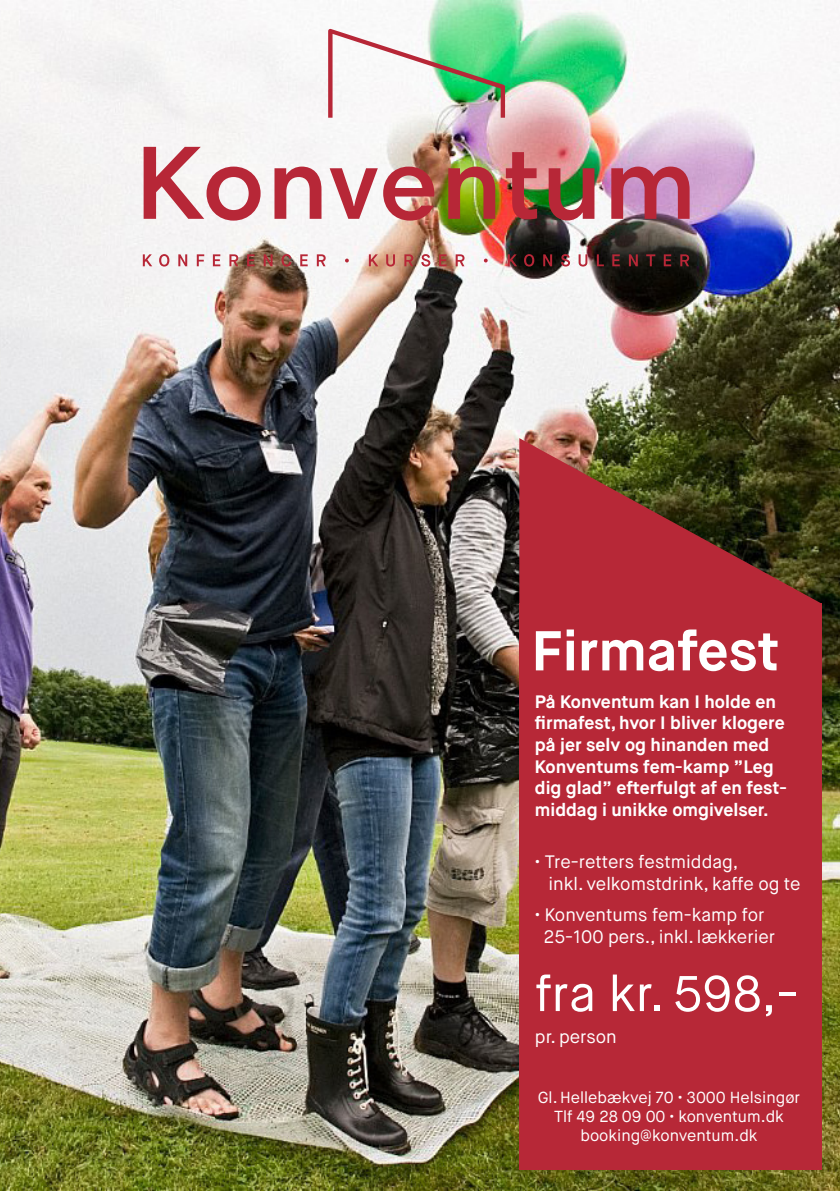
<style>
.page{position:relative;width:840px;height:1191px;background:#fff}
.page>*{position:absolute;margin:0;border:0;box-sizing:border-box;transform-origin:0 0}
.t1{font:700 56px "Maison Neue";color:#fff}
.t2{font:50px "Maison Neue";color:#fff}
.t3{font:700 18px/21.6px "Maison Neue";color:#fff}
.t4{font:18px "Maison Neue";color:#fff}
.t5{font:16px/19.2px "Maison Neue";color:#fff;text-align:center}
</style>
<div class="page">
<img style="left:0;top:0;width:839px;height:1191px">
<div style="left:519px;top:603px;width:302px;height:566px;background:#b72837"></div>
<svg style="left:519px;top:438px;width:302px;height:165px;background:#793227"></svg>
<img style="left:143px;top:29px;width:546px;height:237px">
<p class="t1" style="left:531px;top:615px;width:249px">Firmafest</p>
<p class="t3" style="left:534px;top:691px;width:253px">På Konventum kan I holde en firmafest, hvor I bliver klogere på jer selv og hinanden med<br>Konventums fem-kamp ”Leg dig glad” efterfulgt af en fest&shy;middag i unikke omgivelser.</p>
<p class="t4" style="left:534px;top:850px;width:205px">• Tre-retters festmiddag,</p>
<p class="t4" style="left:548px;top:872px;width:253px">inkl. velkomstdrink, kaffe og te</p>
<p class="t4" style="left:534px;top:904px;width:231px">• Konventums fem-kamp for</p>
<p class="t4" style="left:543px;top:925px;width:233px">25-100 pers., inkl. lækkerier</p>
<p class="t2" style="left:534px;top:962px;width:265px">fra kr. 598,-</p>
<p class="t4" style="left:534px;top:1025px;width:83px">pr. person</p>
<p class="t5" style="left:537px;top:1087px;width:264px">Gl. Hellebækvej 70 • 3000 Helsingør<br>Tlf 49 28 09 00 • konventum.dk</p>
<p class="t5" style="left:580px;top:1126px;width:178px">booking@konventum.dk</p>
</div>
